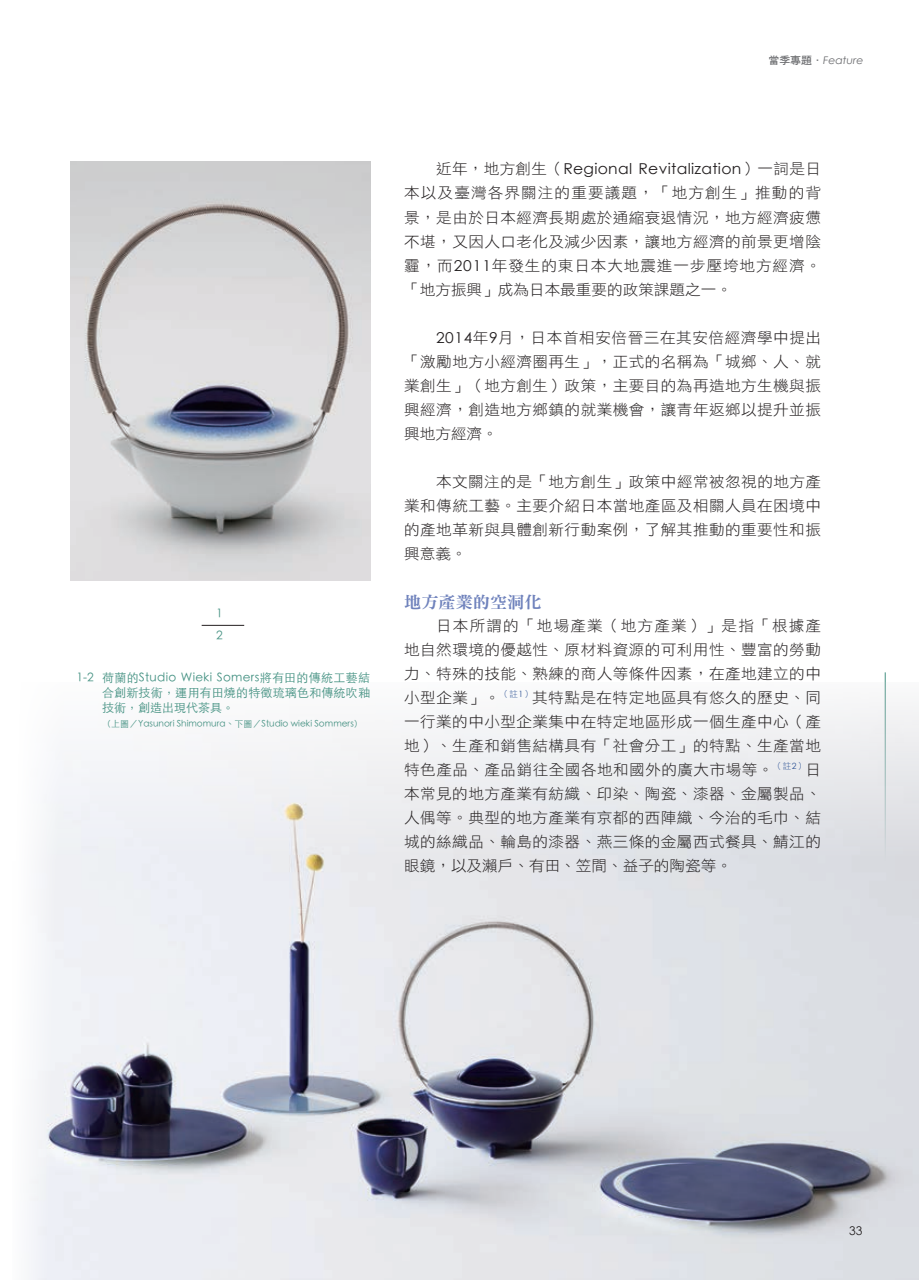
<style>
.page{position:relative;width:919px;height:1280px;background:#fff}
.page>*{position:absolute;margin:0;border:0;box-sizing:border-box;transform-origin:0 0}
.t1{font:16.5px "DF Ming Std W9";color:#6f82bc;scale:1.04 1}
.t2{font:15px/24px "DF Hei Std W3";letter-spacing:.03em;color:#231f20;text-align:justify;scale:1.04 1}
.t3{font:15px "Century Gothic";letter-spacing:.02em;color:#231f20;scale:1.04 1}
.t4{font:300 12px/15px "ST Heiti TC";letter-spacing:.015em;color:#449182}
.t5{font:12px "Century Gothic";color:#231f20}
.t6{font:italic 10.5px "Century Gothic";color:#6c6d70;scale:1.04 1}
.t7{font:300 9px "ST Heiti TC";color:#449182}
.s1{font-family:"DF Hei Std W7";font-style:normal}
.s2{font-family:"DF Hei Std W3"}
.s3{font-family:"Century Gothic"}
</style>
<div class="page">
<img style="left:30px;top:683px;width:888px;height:597px">
<img style="left:70px;top:162px;width:300px;height:418px">
<hr style="left:202px;top:625px;width:42px;height:1px;background:#231f20">
<p class="t6" style="left:768px;top:54px;width:93px"><span class="s1">當季專題．</span>Feature</p>
<p class="t4" style="left:216px;top:602px;width:8px;line-height:21.3px">1<br>2</p>
<p class="t4" style="left:102px;top:669px;width:269px;text-align:justify;text-indent:-26px">1-2 荷蘭的Studio Wieki Somers將有田的傳統工藝結合創新技術，運用有田燒的特徵琉璃色和傳統吹釉技術，創造出現代茶具。</p>
<p class="t7" style="left:102px;top:716px;width:262px">（上圖／Yasunori Shimomura、下圖／Studio wieki Sommers）</p>
<p class="t3" style="left:436px;top:159px;width:371px"><span class="s2">近年，地方創生（</span>Regional Revitalization<span class="s2">）一詞是日</span></p>
<p class="t2" style="left:404px;top:181px;width:402px">本以及臺灣各界關注的重要議題，「地方創生」推動的背景，是由於日本經濟長期處於通縮衰退情況，地方經濟疲憊不堪，又因人口老化及減少因素，讓地方經濟的前景更增陰霾，而<span class="s3">2011</span>年發生的東日本大地震進一步壓垮地方經濟。「地方振興」成為日本最重要的政策課題之一。</p>
<p class="t2" style="left:404px;top:325px;width:402px;text-indent:32px"><span class="s3">2014</span>年<span class="s3">9</span>月，日本首相安倍晉三在其安倍經濟學中提出「激勵地方小經濟圈再生」，正式的名稱為「城鄉、人、就業創生」（地方創生）政策，主要目的為再造地方生機與振興經濟，創造地方鄉鎮的就業機會，讓青年返鄉以提升並振興地方經濟。</p>
<p class="t2" style="left:404px;top:469px;width:402px;text-indent:32px">本文關注的是「地方創生」政策中經常被忽視的地方產業和傳統工藝。主要介紹日本當地產區及相關人員在困境中的產地革新與具體創新行動案例，了解其推動的重要性和振興意義。</p>
<p class="t1" style="left:404px;top:593px;width:133px">地方產業的空洞化</p>
<p class="t2" style="left:404px;top:613px;width:402px;text-indent:32px">日本所謂的「地場產業（地方產業）」是指「根據產地自然環境的優越性、原材料資源的可利用性、豐富的勞動力、特殊的技能、熟練的商人等條件因素，在產地建立的中小型企業」。<sup>（註</sup><sup>1</sup><sup>）</sup>其特點是在特定地區具有悠久的歷史、同一行業的中小型企業集中在特定地區形成一個生產中心（產地）、生產和銷售結構具有「社會分工」的特點、生產當地特色產品、產品銷往全國各地和國外的廣大市場等。<sup>（註</sup><sup>2</sup><sup>）</sup>日本常見的地方產業有紡織、印染、陶瓷、漆器、金屬製品、人偶等。典型的地方產業有京都的西陣織、今治的毛巾、結城的絲織品、輪島的漆器、燕三條的金屬西式餐具、鯖江的眼鏡，以及瀨戶、有田、笠間、益子的陶瓷等。</p>
<p class="t5" style="left:849px;top:1223px;width:15px">33</p>
</div>
